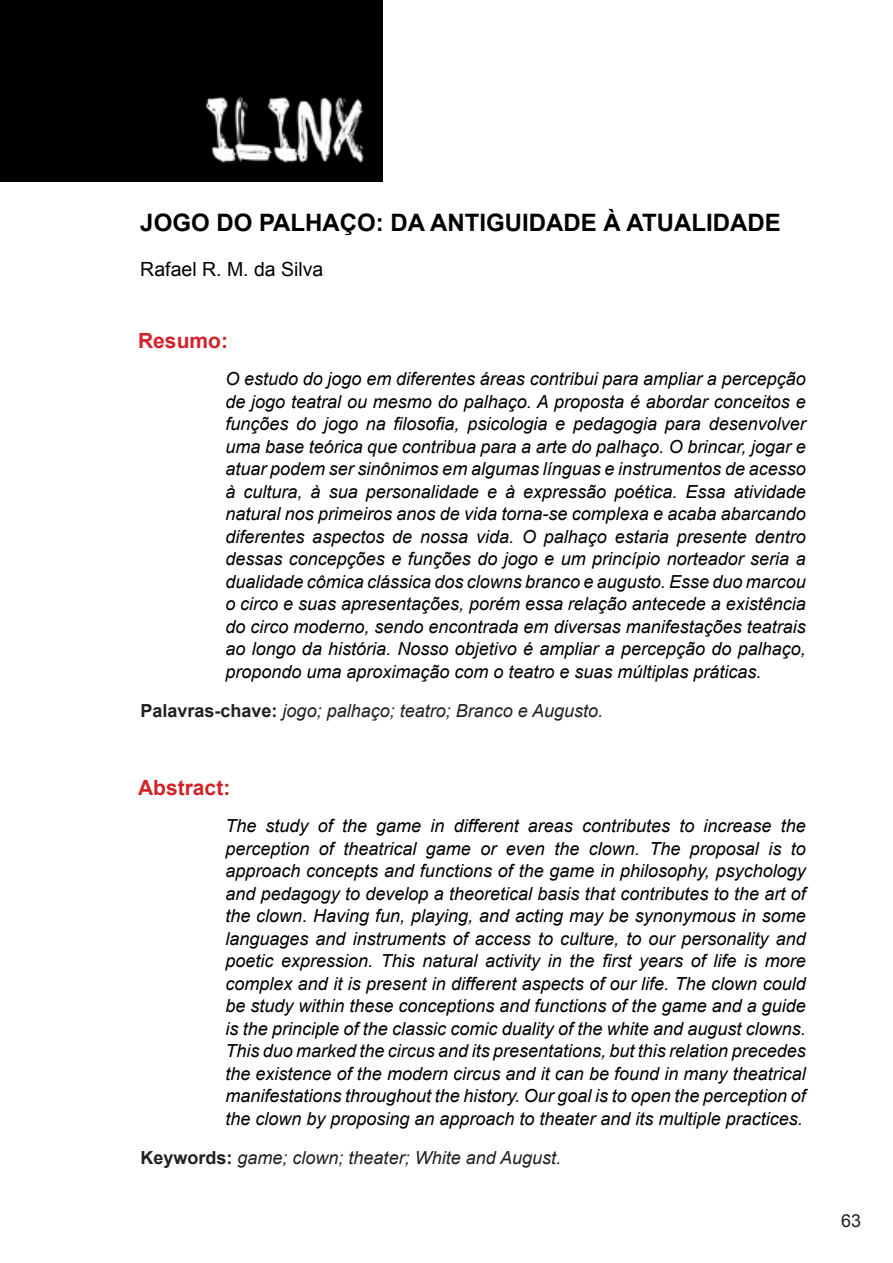
<style>
.page{position:relative;width:893px;height:1263px;background:#fff}
.page>*{position:absolute;margin:0;border:0;box-sizing:border-box;transform-origin:0 0}
.t1{font:700 24px "Arial";color:#000}
.t2{font:700 21px "Arial";color:#d1232a}
.t3{font:19.5px "Arial";color:#000}
.t4{font:italic 18px/22.5px "Arial";color:#000;text-align:justify}
.t5{font:italic 18px "Arial";color:#231f20}
.t6{font:18px "Arial";color:#231f20}
.s1{font-weight:700;font-style:normal}
</style>
<div class="page">
<div style="left:0;top:0;width:383px;height:181px;background:#000"></div>
<img style="left:205px;top:96px;width:159px;height:67px">
<h1 class="t1" style="left:140px;top:207px;width:642px">JOGO DO PALHAÇO: DA ANTIGUIDADE À ATUALIDADE</h1>
<p class="t3" style="left:140px;top:257px;width:185px">Rafael R. M. da Silva</p>
<p class="t2" style="left:138px;top:326px;width:91px">Resumo:</p>
<p class="t4" style="left:225px;top:368px;width:582px">O estudo do jogo em diferentes áreas contribui para ampliar a percepção de jogo teatral ou mesmo do palhaço. A proposta é abordar conceitos e funções do jogo na filosofia, psicologia e pedagogia para desenvolver uma base teórica que contribua para a arte do palhaço. O brincar, jogar e atuar podem ser sinônimos em algumas línguas e instrumentos de acesso à cultura, à sua personalidade e à expressão poética. Essa atividade natural nos primeiros anos de vida torna-se complexa e acaba abarcando diferentes aspectos de nossa vida. O palhaço estaria presente dentro dessas concepções e funções do jogo e um princípio norteador seria a dualidade cômica clássica dos clowns branco e augusto. Esse duo marcou o circo e suas apresentações, porém essa relação antecede a existência do circo moderno, sendo encontrada em diversas manifestações teatrais ao longo da história. Nosso objetivo é ampliar a percepção do palhaço, propondo uma aproximação com o teatro e suas múltiplas práticas.</p>
<p class="t5" style="left:141px;top:699px;width:464px"><span class="s1">Palavras-chave:</span> jogo; palhaço; teatro; Branco e Augusto.</p>
<p class="t2" style="left:138px;top:773px;width:94px">Abstract:</p>
<p class="t4" style="left:225px;top:815px;width:582px">The study of the game in different areas contributes to increase the perception of theatrical game or even the clown. The proposal is to approach concepts and functions of the game in philosophy, psychology and pedagogy to develop a theoretical basis that contributes to the art of the clown. Having fun, playing, and acting may be synonymous in some languages and instruments of access to culture, to our personality and poetic expression. This natural activity in the first years of life is more complex and it is present in different aspects of our life. The clown could be study within these conceptions and functions of the game and a guide is the principle of the classic comic duality of the white and august clowns.<br>This duo marked the circus and its presentations, but this relation precedes the existence of the modern circus and it can be found in many theatrical manifestations throughout the history. Our goal is to open the perception of the clown by proposing an approach to theater and its multiple practices.</p>
<p class="t5" style="left:141px;top:1146px;width:422px"><span class="s1">Keywords:</span> game; clown; theater; White and August.</p>
<p class="t6" style="left:841px;top:1209px;width:22px">63</p>
</div>
